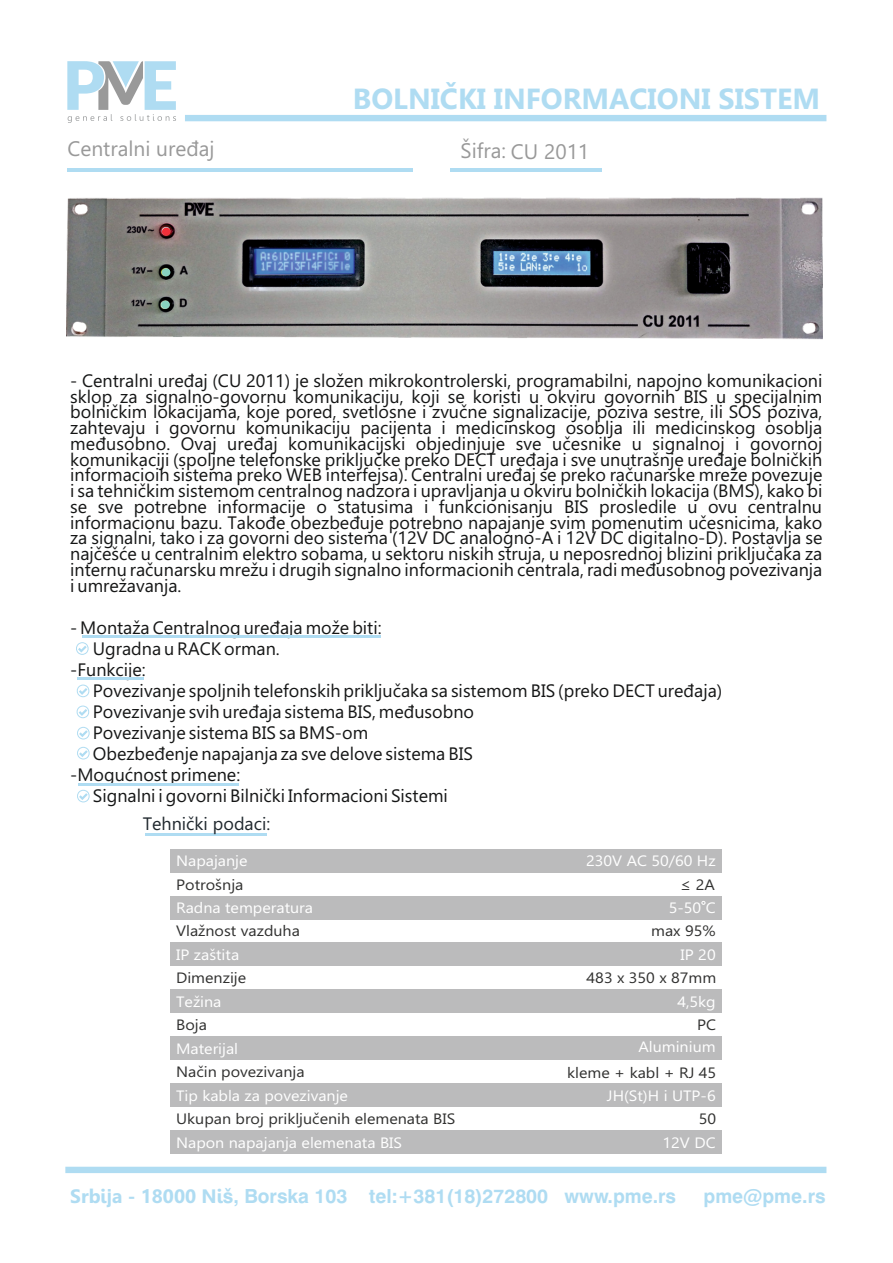
<style>
.page{position:relative;width:893px;height:1263px;background:#fff}
.page>*{position:absolute;margin:0;border:0;box-sizing:border-box;transform-origin:0 0}
.t1{font:700 29.1px "Ebrima";color:#afdcf2}
.t2{font:21px "Ebrima";color:#999}
.t3{font:700 19.5px "Swiss 721 BT";color:#afdcf2}
.t4{font:18px/15.8px "Ebrima";color:#151616;text-align:justify}
.t5{font:18px "Ebrima";color:#20282e}
.t6{font:15px "Ebrima";color:#fff;scale:1.07 1}
.t7{font:15px "Ebrima";color:#313130;scale:1.07 1}
.t8{font:15px "Ebrima";color:#313130;scale:1.08 1}
.s1{font-family:"Leelawadee"}
</style>
<div class="page">
<hr style="left:67px;top:168px;width:346px;height:3px;background:#afdcf2">
<div style="left:185px;top:115px;width:641px;height:6px;background:#afdcf2"></div>
<div style="left:65px;top:1167px;width:761px;height:6px;background:#afdcf2"></div>
<svg style="left:67px;top:61px;width:109px;height:62px"></svg>
<hr style="left:450px;top:168px;width:151px;height:3px;background:#afdcf2">
<svg style="left:76px;top:642px;width:13px;height:13px"></svg>
<svg style="left:77px;top:727px;width:13px;height:12px"></svg>
<svg style="left:76px;top:684px;width:14px;height:13px"></svg>
<svg style="left:76px;top:705px;width:14px;height:13px"></svg>
<img style="left:67px;top:197px;width:756px;height:143px">
<div style="left:162px;top:228px;width:9px;height:8px;background:#f02f39;border-radius:50%"></div>
<div style="left:162px;top:268px;width:8px;height:8px;background:#88d2c0;border-radius:50%"></div>
<div style="left:161px;top:301px;width:9px;height:8px;background:#88d2c0;border-radius:50%"></div>
<svg style="left:77px;top:747px;width:13px;height:12px"></svg>
<svg style="left:77px;top:790px;width:13px;height:12px"></svg>
<div style="left:171px;top:849px;width:323px;height:23px;background:#bbbbbc"></div>
<div style="left:170px;top:896px;width:324px;height:23px;background:#bbbbbc"></div>
<div style="left:170px;top:943px;width:324px;height:23px;background:#bbbbbc"></div>
<div style="left:494px;top:849px;width:227px;height:23px;background:#bbbbbc"></div>
<div style="left:494px;top:896px;width:227px;height:23px;background:#bbbbbc"></div>
<div style="left:494px;top:943px;width:227px;height:23px;background:#bbbbbc"></div>
<div style="left:170px;top:989px;width:324px;height:24px;background:#bbbbbc"></div>
<div style="left:494px;top:989px;width:227px;height:24px;background:#bbbbbc"></div>
<div style="left:170px;top:1036px;width:324px;height:24px;background:#bbbbbc"></div>
<div style="left:494px;top:1036px;width:227px;height:24px;background:#bbbbbc"></div>
<div style="left:170px;top:1083px;width:324px;height:23px;background:#bbbbbc"></div>
<div style="left:494px;top:1083px;width:227px;height:23px;background:#bbbbbc"></div>
<svg style="left:701px;top:901px;width:4px;height:4px"></svg>
<div style="left:170px;top:1131px;width:324px;height:23px;background:#bbbbbc"></div>
<div style="left:494px;top:1131px;width:227px;height:23px;background:#bbbbbc"></div>
<hr style="left:145px;top:833px;width:122px;height:2px;background:#afdcf2">
<hr style="left:78px;top:783px;width:161px;height:3px;background:#afdcf2">
<hr style="left:77px;top:677px;width:67px;height:3px;background:#afdcf2">
<hr style="left:82px;top:635px;width:298px;height:3px;background:#afdcf2">
<h1 class="t1" style="left:353px;top:87px;width:469px">BOLNIČKI INFORMACIONI SISTEM</h1>
<p class="t2" style="left:67px;top:141px;width:149px">Centralni uređaj</p>
<p class="t2" style="left:461px;top:143px;width:130px">Šifra: CU 2011</p>
<p class="t4" style="left:70px;top:374px;width:754px">- Centralni uređaj (CU 2011) je složen mikrokontrolerski, programabilni, napojno komunikacioni sklop za signalno-govornu komunikaciju, koji se koristi u okviru govornih BIS u specijalnim bolničkim lokacijama, koje pored, svetlosne i zvučne signalizacije, poziva sestre, ili SOS poziva, zahtevaju i govornu komunikaciju pacijenta i medicinskog osoblja ili medicinskog osoblja međusobno. Ovaj uređaj komunikacijski objedinjuje sve učesnike u signalnoj i govornoj komunikaciji (spoljne telefonske priključke preko DECT uređaja i sve unutrašnje uređaje bolničkih informacioih sistema preko WEB interfejsa). Centralni uređaj se preko računarske mreže povezuje i sa tehničkim sistemom centralnog nadzora i upravljanja u okviru bolničkih lokacija (BMS), kako bi se sve potrebne informacije o statusima i funkcionisanju BIS prosledile u ovu centralnu informacionu bazu. Takođe obezbeđuje potrebno napajanje svim pomenutim učesnicima, kako za signalni, tako i za govorni deo sistema (12V DC analogno-A i 12V DC digitalno-D). Postavlja se najčešće u centralnim elektro sobama, u sektoru niskih struja, u neposrednoj blizini priključaka za internu računarsku mrežu i drugih signalno informacionih centrala, radi međusobnog povezivanja i umrežavanja.</p>
<p class="t4" style="left:70px;top:621px;width:313px">- Montaža Centralnog uređaja može biti:</p>
<p class="t4" style="left:93px;top:642px;width:188px">Ugradna u RACK orman.</p>
<p class="t4" style="left:70px;top:663px;width:77px">-Funkcije:</p>
<p class="t4" style="left:93px;top:684px;width:631px">Povezivanje spoljnih telefonskih priključaka sa sistemom BIS (preko DECT uređaja)</p>
<p class="t4" style="left:93px;top:705px;width:383px">Povezivanje svih uređaja sistema BIS, međusobno</p>
<p class="t4" style="left:93px;top:726px;width:277px">Povezivanje sistema BIS sa BMS-om</p>
<p class="t4" style="left:93px;top:747px;width:382px">Obezbeđenje napajanja za sve delove sistema BIS</p>
<p class="t4" style="left:93px;top:789px;width:357px">Signalni i govorni Bilnički Informacioni Sistemi</p>
<p class="t4" style="left:70px;top:768px;width:172px">-Mogućnost primene:</p>
<p class="t5" style="left:143px;top:817px;width:129px">Tehnički podaci:</p>
<p class="t6" style="left:176px;top:855px;width:68px">Napajanje</p>
<p class="t6" style="left:176px;top:902px;width:129px">Radna temperatura</p>
<p class="t6" style="left:176px;top:949px;width:60px">IP zaštita</p>
<p class="t6" style="left:176px;top:996px;width:44px">Težina</p>
<p class="t6" style="left:176px;top:1043px;width:60px">Materijal</p>
<p class="t6" style="left:176px;top:1090px;width:162px">Tip kabla za povezivanje</p>
<p class="t8" style="left:176px;top:879px;width:64px">Potrošnja</p>
<p class="t7" style="left:176px;top:925px;width:117px">Vlažnost vazduha</p>
<p class="t7" style="left:176px;top:972px;width:67px">Dimenzije</p>
<p class="t7" style="left:176px;top:1019px;width:30px">Boja</p>
<p class="t7" style="left:176px;top:1066px;width:122px">Način povezivanja</p>
<p class="t6" style="left:586px;top:855px;width:122px">230V AC 50/60 Hz</p>
<p class="t6" style="left:669px;top:902px;width:45px">5-50 C</p>
<p class="t6" style="left:681px;top:949px;width:34px">IP 20</p>
<p class="t6" style="left:677px;top:996px;width:37px">4,5kg</p>
<p class="t6" style="left:638px;top:1041px;width:74px">Aluminium</p>
<p class="t6" style="left:607px;top:1090px;width:103px">JH(St)H i UTP-6</p>
<p class="t7" style="left:680px;top:879px;width:34px">≤ 2A</p>
<p class="t7" style="left:651px;top:925px;width:62px">max 95%</p>
<p class="t7" style="left:587px;top:972px;width:123px">483 x 350 x 87mm</p>
<p class="t7" style="left:697px;top:1019px;width:19px">PC</p>
<p class="t7" style="left:567px;top:1067px;width:141px">kleme + kabl + RJ 45</p>
<p class="t7" style="left:176px;top:1113px;width:262px">Ukupan broj priključenih elemenata BIS</p>
<p class="t7" style="left:699px;top:1113px;width:18px">50</p>
<p class="t6" style="left:176px;top:1137px;width:213px">Napon napajanja elemenata BIS</p>
<p class="t6" style="left:663px;top:1137px;width:51px">12V DC</p>
<p class="t3" style="left:70px;top:1188px;width:607px"><span class="s1">Srbi</span>j<span class="s1">a - 18000 Ni</span>š, Borska 103 tel:+381(18)272800 www.pme.rs</p>
<p class="t3" style="left:703px;top:1188px;width:124px">pme@pme.rs</p>
</div>
